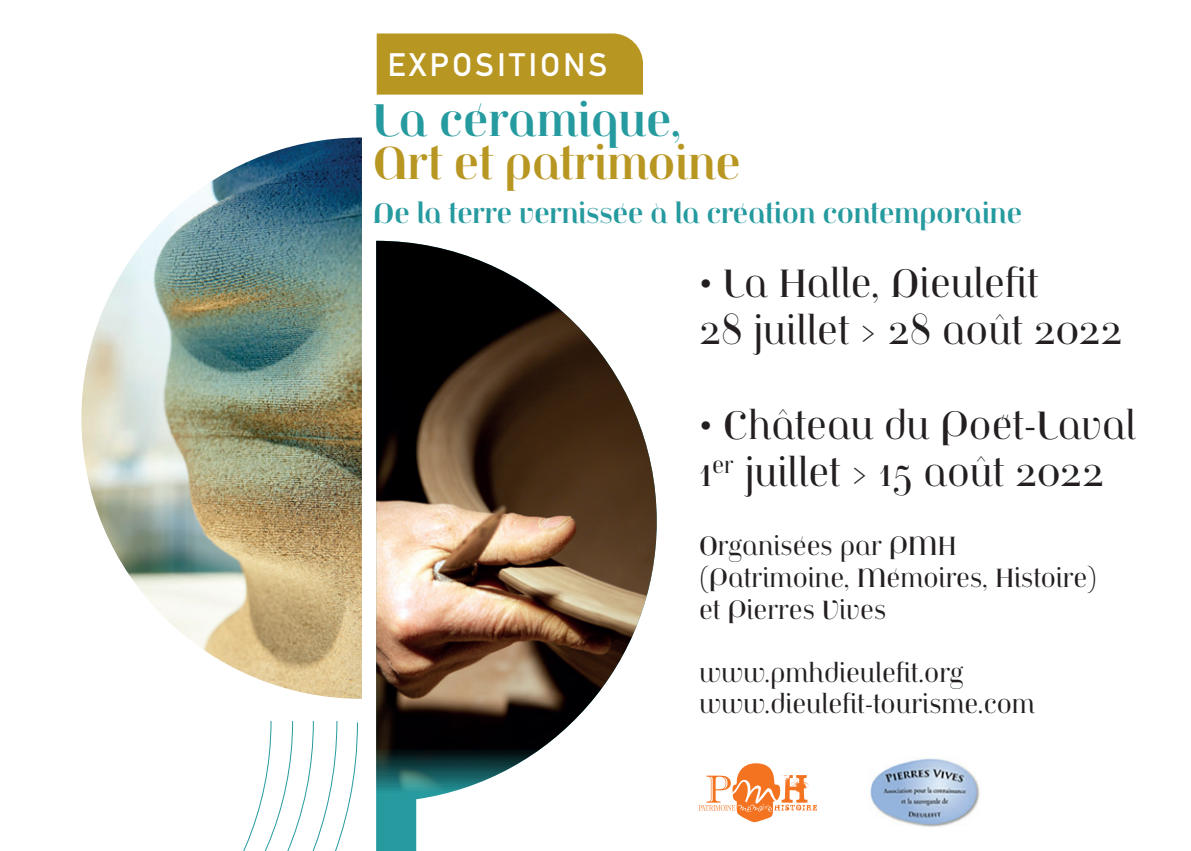
<style>
.page{position:relative;width:1191px;height:851px;background:#fff}
.page>*{position:absolute;margin:0;border:0;box-sizing:border-box;transform-origin:0 0}
.t1{font:700 45.6px "Jeanne Moderno OT";letter-spacing:-.015em;color:#b89622}
.t2{font:700 45.6px "Jeanne Moderno OT";letter-spacing:-.01em;color:#259a9f}
.t3{font:39.2px "Jeanne Moderno OT";color:#231f20}
.t4{font:700 32px "DIN Alternate";letter-spacing:.11em;color:#fff}
.t5{font:700 28px "Jeanne Moderno OT";letter-spacing:-.02em;color:#259a9f}
.t6{font:26.4px "Jeanne Moderno OT";color:#231f20}
</style>
<div class="page">
<svg style="left:338px;top:722px;width:20px;height:123px"></svg>
<svg style="left:314px;top:721px;width:24px;height:129px"></svg>
<svg style="left:293px;top:721px;width:21px;height:129px"></svg>
<svg style="left:243px;top:721px;width:50px;height:129px"></svg>
<img style="left:81px;top:137px;width:281px;height:561px">
<svg style="left:376px;top:798px;width:48px;height:52px;background:#48aaae"></svg>
<img style="left:376px;top:241px;width:280px;height:557px">
<div style="left:377px;top:33px;width:266px;height:62px;background:#b89622"></div>
<svg style="left:698px;top:763px;width:118px;height:58px"></svg>
<img style="left:870px;top:758px;width:110px;height:69px">
<p class="t4" style="left:388px;top:41px;width:221px">EXPOSITIONS</p>
<p class="t2" style="left:373px;top:93px;width:311px">La céramique,</p>
<p class="t1" style="left:373px;top:137px;width:370px">Art et patrimoine</p>
<p class="t5" style="left:373px;top:197px;width:651px">De la terre vernissée à la création contemporaine</p>
<p class="t3" style="left:699px;top:260px;width:341px">• La Halle, Dieulefit</p>
<p class="t3" style="left:699px;top:307px;width:425px">28 juillet &gt; 28 août 2022</p>
<p class="t3" style="left:699px;top:402px;width:438px">• Château du Poët-Laval</p>
<p class="t3" style="left:699px;top:449px;width:407px">1<sup>er</sup> juillet &gt; 15 août 2022</p>
<p class="t6" style="left:699px;top:531px;width:259px">Organisées par PMH</p>
<p class="t6" style="left:699px;top:562px;width:399px">(Patrimoine, Mémoires, Histoire)</p>
<p class="t6" style="left:699px;top:594px;width:189px">et Pierres Vives</p>
<p class="t6" style="left:699px;top:657px;width:266px">www.pmhdieulefit.org</p>
<p class="t6" style="left:699px;top:688px;width:337px">www.dieulefit-tourisme.com</p>
</div>
